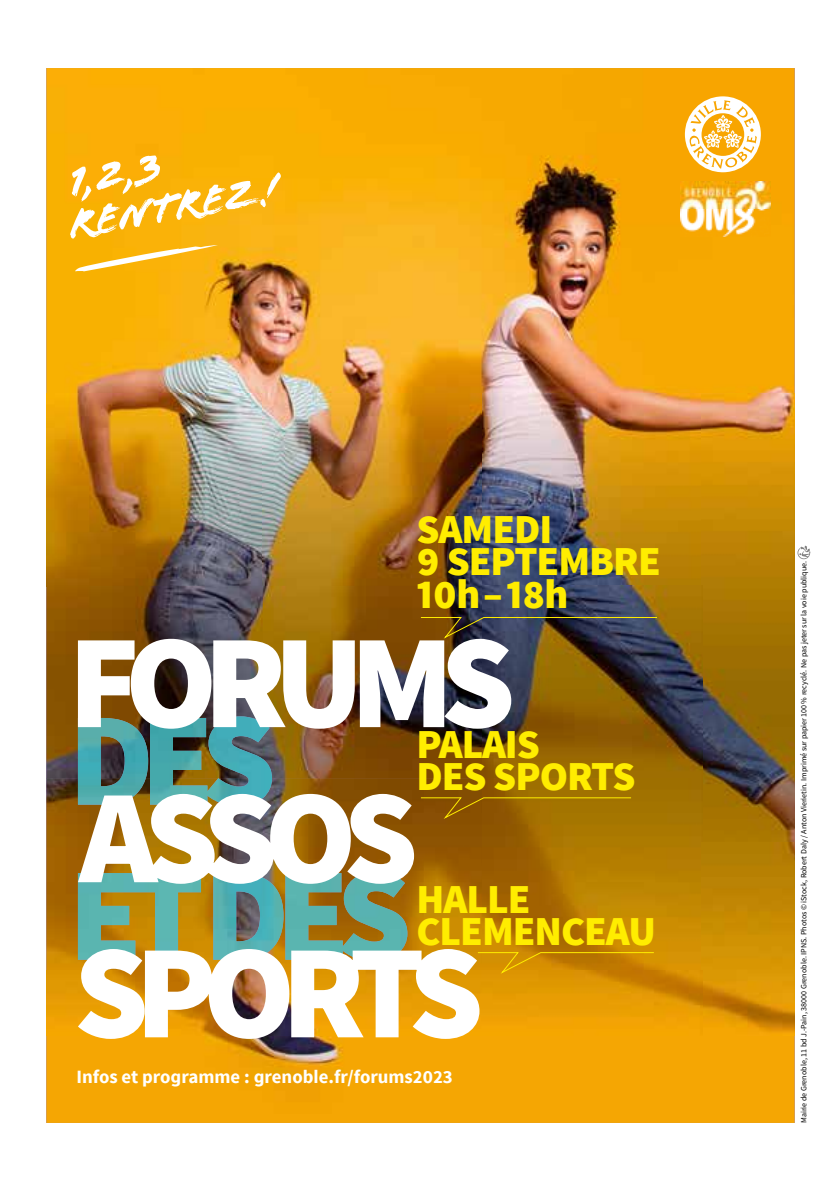
<style>
.page{position:relative;width:840px;height:1191px;background:#fff}
.page>*{position:absolute;margin:0;border:0;box-sizing:border-box;transform-origin:0 0}
.t1{font:italic 43.2px/42.2px "Flood Std";color:#fff}
.t2{font:900 41px/32.2px "Source Sans Pro";letter-spacing:-.025em;color:#ffed00}
.t3{font:700 18.8px "Source Sans Pro";color:#fff}
.t4{font:8px "Source Sans Variable";color:#000}
</style>
<div class="page">
<svg style="left:797px;top:545px;width:13px;height:14px"></svg>
<img style="left:46px;top:68px;width:748px;height:1055px">
<img style="left:46px;top:393px;width:748px;height:642px">
<img style="left:78px;top:884px;width:329px;height:65px">
<img style="left:78px;top:728px;width:194px;height:66px">
<svg style="left:78px;top:794px;width:336px;height:90px"></svg>
<svg style="left:420px;top:797px;width:211px;height:23px;background:#9c6a00"></svg>
<svg style="left:78px;top:616px;width:579px;height:112px"></svg>
<svg style="left:78px;top:949px;width:576px;height:90px"></svg>
<svg style="left:684px;top:96px;width:76px;height:77px"></svg>
<img style="left:680px;top:182px;width:90px;height:55px">
<h1 class="t1" style="left:49px;top:165px;width:220px;text-indent:15px;rotate:-10deg">1,2,3 rentrez ! –</h1>
<h2 class="t2" style="left:416px;top:515px;width:246px">SAMEDI<br>9 SEPTEMBRE<br>10h – 18h</h2>
<h2 class="t2" style="left:416px;top:730px;width:220px">PALAIS<br>DES SPORTS</h2>
<h2 class="t2" style="left:416px;top:885px;width:241px">HALLE<br>CLEMENCEAU</h2>
<h3 class="t3" style="left:76px;top:1064px;width:377px">Infos et programme : grenoble.fr/forums2023</h3>
<p class="t4" style="left:798px;top:1123px;width:563px;rotate:-90deg">Mairie de Grenoble, 11 bd J.-Pain, 38000 Grenoble. IPNS. Photos © iStock, Robert Daly / Anton Vierietin. Imprimé sur papier 100 % recyclé. Ne pas jeter sur la voie publique.</p>
</div>
